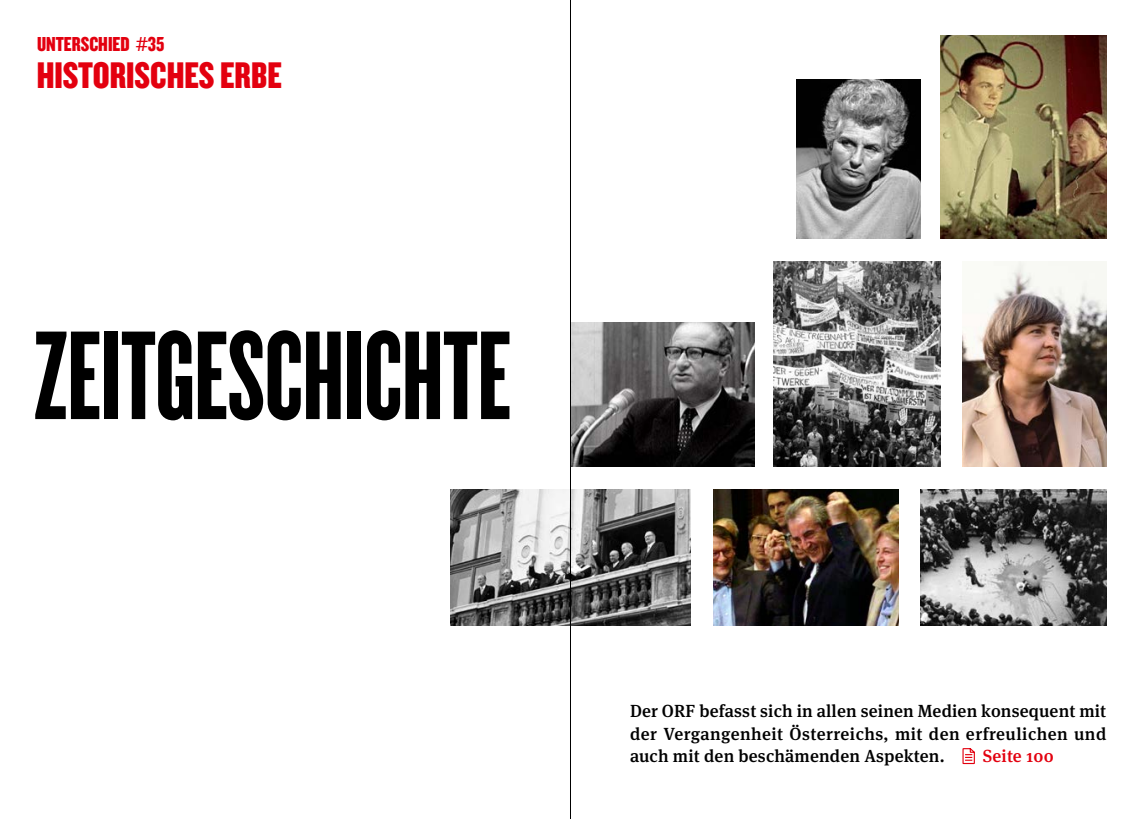
<style>
.page{position:relative;width:1141px;height:819px;background:#fff}
.page>*{position:absolute;margin:0;border:0;box-sizing:border-box;transform-origin:0 0}
.t1{font:131.25px "Knockout HTF67 Full Bantamwt";color:#000}
.t2{font:38.5px "Knockout HTF69 Full Liteweight";color:#e3000f}
.t3{font:21px "Knockout HTF69 Full Liteweight";color:#e3000f}
.t4{font:500 17.5px/22.8px "Meta Serif Pro";letter-spacing:.01em;color:#000;text-align:justify}
.t5{font:500 17.5px "Meta Serif Pro";letter-spacing:.01em;color:#e3000f}
</style>
<div class="page">
<svg style="left:962px;top:748px;width:13px;height:16px"></svg>
<img style="left:796px;top:79px;width:125px;height:159px">
<img style="left:571px;top:322px;width:184px;height:144px">
<img style="left:713px;top:489px;width:185px;height:136px">
<img style="left:774px;top:261px;width:166px;height:205px">
<img style="left:450px;top:489px;width:241px;height:136px">
<img style="left:921px;top:489px;width:185px;height:136px">
<img style="left:962px;top:261px;width:144px;height:205px">
<img style="left:940px;top:35px;width:166px;height:203px">
<hr style="left:570px;top:0;width:1px;height:819px;background:#000">
<p class="t3" style="left:37px;top:33px;width:129px">UNTERSCHIED #35</p>
<h2 class="t2" style="left:37px;top:55px;width:247px">HISTORISCHES ERBE</h2>
<h1 class="t1" style="left:35px;top:309px;width:478px">ZEITGESCHICHTE</h1>
<p class="t4" style="left:630px;top:698px;width:478px">Der ORF befasst sich in allen seinen Medien konsequent mit der Vergangenheit Österreichs, mit den erfreulichen und auch mit den beschämenden Aspekten.</p>
<p class="t5" style="left:983px;top:742px;width:72px">Seite 100</p>
</div>
